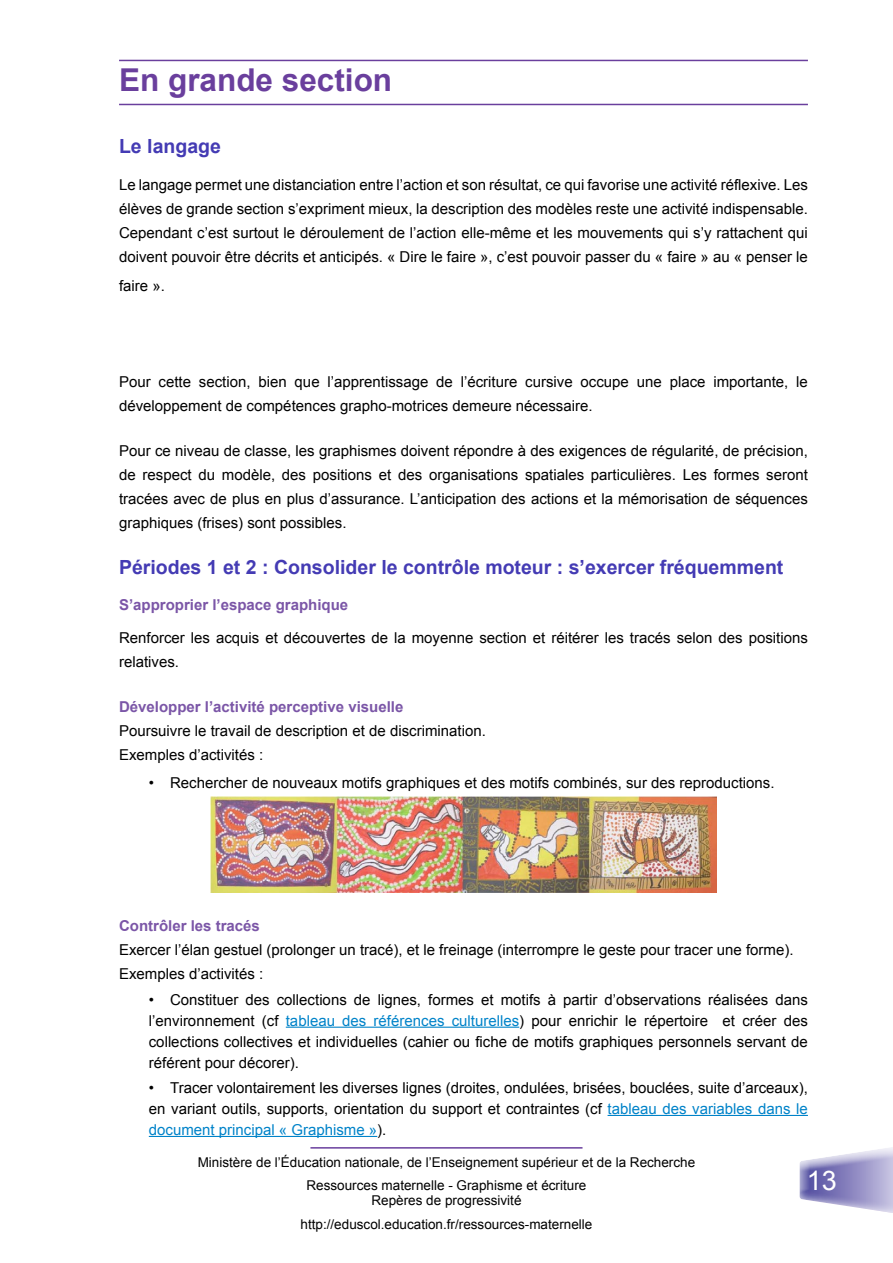
<style>
.page{position:relative;width:893px;height:1263px;background:#fff}
.page>*{position:absolute;margin:0;border:0;box-sizing:border-box;transform-origin:0 0}
.t1{font:700 31.5px "Arial";color:#6a3f9d}
.t2{font:27px "Arial";color:#fff}
.t3{font:700 19.5px "Arial";color:#443bb4}
.t4{font:15px/24px "Arial";color:#000;text-align:justify}
.t5{font:700 15px "Arial";color:#7b56a7}
.t6{font:13.5px/23.5px "Arial";color:#000;text-align:center}
.s1{color:#0083c9}
</style>
<div class="page">
<div style="left:791px;top:1144px;width:102px;height:73px;background:#6a3f9d;opacity:.75"></div>
<hr style="left:310px;top:1147px;width:272px;height:1px;background:#6a3f9d">
<hr style="left:119px;top:60px;width:689px;height:1px;background:#6a3f9d">
<hr style="left:119px;top:104px;width:689px;height:1px;background:#6a3f9d">
<hr style="left:286px;top:1027px;width:233px;height:1px;background:#0083c9">
<hr style="left:608px;top:1115px;width:200px;height:1px;background:#0083c9">
<hr style="left:149px;top:1136px;width:228px;height:1px;background:#0083c9">
<img style="left:211px;top:796px;width:505px;height:96px">
<h1 class="t1" style="left:119px;top:59px;width:275px">En grande section</h1>
<h3 class="t3" style="left:119px;top:134px;width:103px">Le langage</h3>
<p class="t4" style="left:119px;top:173px;width:690px">Le langage permet une distanciation entre l’action et son résultat, ce qui favorise une activité réflexive. Les élèves de grande section s’expriment mieux, la description des modèles reste une activité indispensable.<br>Cependant c’est surtout le déroulement de l’action elle-même et les mouvements qui s’y rattachent qui doivent pouvoir être décrits et anticipés. « Dire le faire », c’est pouvoir passer du « faire » au « penser le</p>
<p class="t4" style="left:119px;top:274px;width:47px">faire ».</p>
<p class="t4" style="left:119px;top:370px;width:690px">Pour cette section, bien que l’apprentissage de l’écriture cursive occupe une place importante, le développement de compétences grapho-motrices demeure nécessaire.</p>
<p class="t4" style="left:119px;top:439px;width:690px">Pour ce niveau de classe, les graphismes doivent répondre à des exigences de régularité, de précision, de respect du modèle, des positions et des organisations spatiales particulières. Les formes seront tracées avec de plus en plus d’assurance. L’anticipation des actions et la mémorisation de séquences graphiques (frises) sont possibles.</p>
<h3 class="t3" style="left:119px;top:554px;width:666px">Périodes 1 et 2 : Consolider le contrôle moteur : s’exercer fréquemment</h3>
<p class="t5" style="left:119px;top:595px;width:231px">S’approprier l’espace graphique</p>
<p class="t4" style="left:119px;top:626px;width:690px">Renforcer les acquis et découvertes de la moyenne section et réitérer les tracés selon des positions relatives.</p>
<p class="t5" style="left:119px;top:697px;width:286px">Développer l’activité perceptive visuelle</p>
<p class="t4" style="left:119px;top:719px;width:368px">Poursuivre le travail de description et de discrimination.<br>Exemples d’activités :</p>
<p class="t4" style="left:149px;top:771px;width:627px">• Rechercher de nouveaux motifs graphiques et des motifs combinés, sur des reproductions.</p>
<p class="t5" style="left:119px;top:916px;width:142px">Contrôler les tracés</p>
<p class="t4" style="left:119px;top:938px;width:676px">Exercer l’élan gestuel (prolonger un tracé), et le freinage (interrompre le geste pour tracer une forme).<br>Exemples d’activités :</p>
<p class="t4" style="left:149px;top:989px;width:661px;line-height:21px">• Constituer des collections de lignes, formes et motifs à partir d’observations réalisées dans l’environnement (cf <span class="s1">tableau des références culturelles</span>) pour enrichir le répertoire et créer des collections collectives et individuelles (cahier ou fiche de motifs graphiques personnels servant de référent pour décorer).</p>
<p class="t4" style="left:149px;top:1077px;width:661px;line-height:21px">• Tracer volontairement les diverses lignes (droites, ondulées, brisées, bouclées, suite d’arceaux), en variant outils, supports, orientation du support et contraintes (cf <span class="s1">tableau des variables dans le document principal « Graphisme »</span>).</p>
<p class="t6" style="left:198px;top:1150px;width:499px">Ministère de l’Éducation nationale, de l’Enseignement supérieur et de la Recherche<br>Ressources maternelle - Graphisme et écriture</p>
<p class="t6" style="left:301px;top:1189px;width:293px">Repères de progressivité http://eduscol.education.fr/ressources-maternelle</p>
<h2 class="t2" style="left:807px;top:1162px;width:32px">13</h2>
</div>
